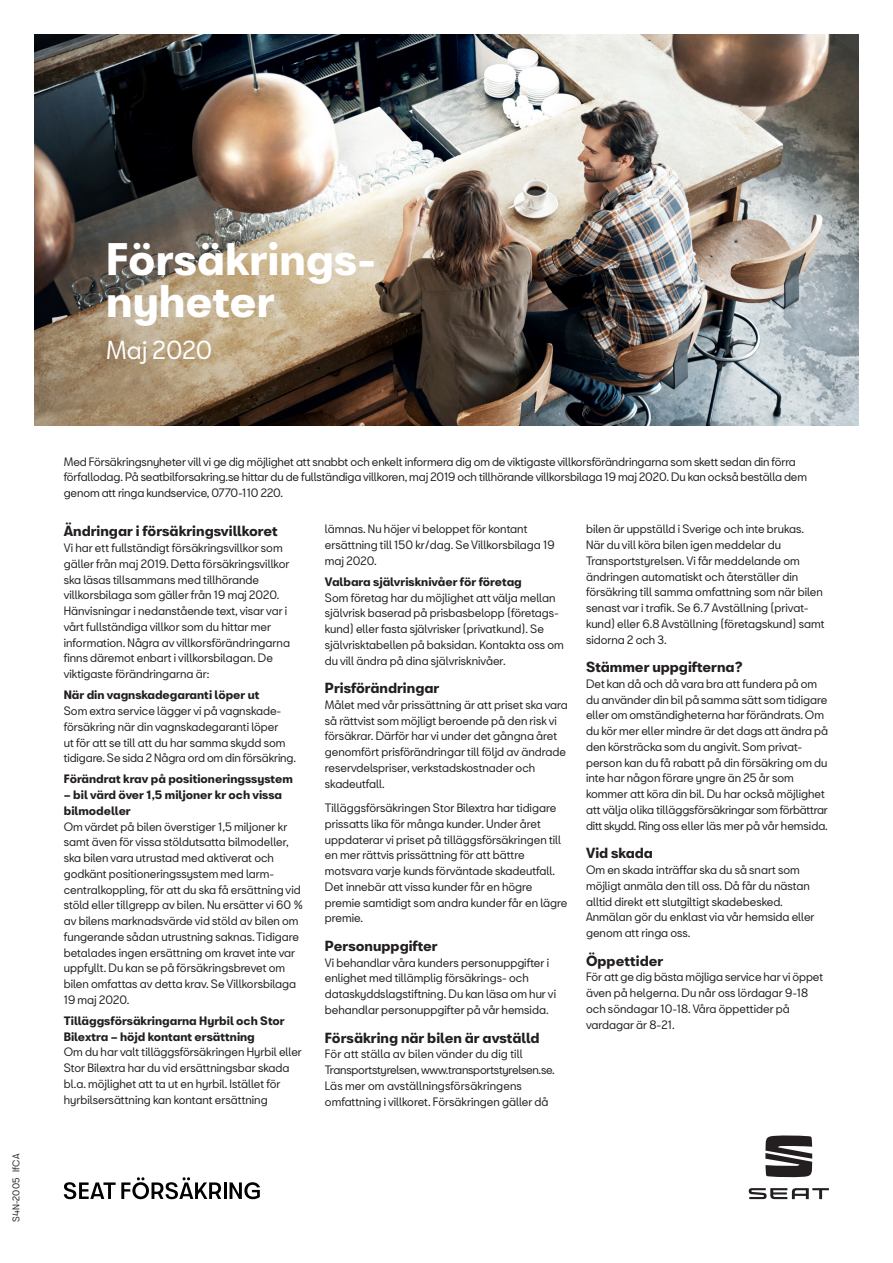
<style>
.page{position:relative;width:893px;height:1263px;background:#fff}
.page>*{position:absolute;margin:0;border:0;box-sizing:border-box;transform-origin:0 0}
.t1{font:700 42px "Seat Bcn";color:#fff}
.t2{font:24px "Seat Bcn";color:#fff}
.Rubrik{font:700 13.5px "Seat Bcn";color:#231f20}
.Brödtext{font:11.25px/15.8px "Seat Bcn";color:#231f20}
.Liten_rubrik{font:700 11.25px/15.8px "Seat Bcn";color:#231f20}
.Rubrik-2{font:9px "Seat Bcn";color:#231f20}
</style>
<div class="page">
<img style="left:34px;top:34px;width:825px;height:391px">
<svg style="left:749px;top:1135px;width:80px;height:64px"></svg>
<svg style="left:64px;top:1177px;width:196px;height:22px"></svg>
<p class="Rubrik-2" style="left:8px;top:1222px;width:69px;rotate:-90deg">S4N-2005 IfCA</p>
<p class="t1" style="left:106px;top:222px;width:272px">Försäkrings-</p>
<p class="t1" style="left:106px;top:264px;width:170px">nyheter</p>
<p class="t2" style="left:106px;top:329px;width:108px">Maj 2020</p>
<p class="Brödtext" style="left:64px;top:452px;width:745px">Med Försäkringsnyheter vill vi ge dig möjlighet att snabbt och enkelt informera dig om de viktigaste villkorsförändringarna som skett sedan din förra förfallodag. På seatbilforsakring.se hittar du de fullständiga villkoren, maj 2019 och tillhörande villkorsbilaga 19 maj 2020. Du kan också beställa dem genom att ringa kundservice, 0770-110 220.</p>
<p class="Rubrik" style="left:64px;top:519px;width:216px">Ändringar i försäkringsvillkoret</p>
<p class="Brödtext" style="left:64px;top:538px;width:228px">Vi har ett fullständigt försäkringsvillkor som gäller från maj 2019. Detta försäkringsvillkor ska läsas tillsammans med tillhörande villkorsbilaga som gäller från 19 maj 2020.<br>Hänvisningar i nedanstående text, visar var i vårt fullständiga villkor som du hittar mer information. Några av villkorsförändringarna finns däremot enbart i villkorsbilagan. De viktigaste förändringarna är:</p>
<p class="Liten_rubrik" style="left:64px;top:685px;width:197px">När din vagnskadegaranti löper ut</p>
<p class="Brödtext" style="left:64px;top:701px;width:234px">Som extra service lägger vi på vagnskade&shy;försäkring när din vagnskadegaranti löper<br>ut för att se till att du har samma skydd som tidigare. Se sida 2 Några ord om din försäkring.</p>
<p class="Liten_rubrik" style="left:64px;top:769px;width:231px">Förändrat krav på positioneringssystem</p>
<p class="Liten_rubrik" style="left:64px;top:785px;width:220px">– bil värd över 1,5 miljoner kr och vissa bilmodeller</p>
<p class="Brödtext" style="left:64px;top:817px;width:241px">Om värdet på bilen överstiger 1,5 miljoner kr samt även för vissa stöldutsatta bilmodeller, ska bilen vara utrustad med aktiverat och godkänt positioneringssystem med larm&shy;centralkoppling, för att du ska få ersättning vid stöld eller tillgrepp av bilen. Nu ersätter vi 60 % av bilens marknadsvärde vid stöld av bilen om fungerande sådan utrustning saknas. Tidigare betalades ingen ersättning om kravet inte var uppfyllt. Du kan se på försäkringsbrevet om bilen omfattas av detta krav. Se Villkorsbilaga 19 maj 2020.</p>
<p class="Liten_rubrik" style="left:64px;top:1011px;width:222px">Tilläggsförsäkringarna Hyrbil och Stor<br>Bilextra – höjd kontant ersättning</p>
<p class="Brödtext" style="left:64px;top:1043px;width:240px">Om du har valt tilläggsförsäkringen Hyrbil eller Stor Bilextra har du vid ersättningsbar skada bl.a. möjlighet att ta ut en hyrbil. Istället för hyrbilsersättning kan kontant ersättning</p>
<p class="Brödtext" style="left:325px;top:520px;width:231px">lämnas. Nu höjer vi beloppet för kontant ersättning till 150 kr/dag. Se Villkorsbilaga 19 maj 2020.</p>
<p class="Liten_rubrik" style="left:325px;top:572px;width:198px">Valbara självrisknivåer för företag</p>
<p class="Brödtext" style="left:325px;top:588px;width:241px">Som företag har du möjlighet att välja mellan självrisk baserad på prisbasbelopp (företags&shy;kund) eller fasta självrisker (privatkund). Se självrisktabellen på baksidan. Kontakta oss om du vill ändra på dina självrisknivåer.</p>
<p class="Rubrik" style="left:325px;top:676px;width:116px">Prisförändringar</p>
<p class="Brödtext" style="left:325px;top:695px;width:244px">Målet med vår prissättning är att priset ska vara så rättvist som möjligt beroende på den risk vi försäkrar. Därför har vi under det gångna året genomfört prisförändringar till följd av ändrade reservdelspriser, verkstadskostnader och skadeutfall.</p>
<p class="Brödtext" style="left:325px;top:798px;width:244px">Tilläggsförsäkringen Stor Bilextra har tidigare prissatts lika för många kunder. Under året uppdaterar vi priset på tilläggsförsäkringen till en mer rättvis prissättning för att bättre motsvara varje kunds förväntade skadeutfall.<br>Det innebär att vissa kunder får en högre premie samtidigt som andra kunder får en lägre premie.</p>
<p class="Rubrik" style="left:325px;top:934px;width:114px">Personuppgifter</p>
<p class="Brödtext" style="left:325px;top:953px;width:233px">Vi behandlar våra kunders personuppgifter i enlighet med tillämplig försäkrings- och dataskyddslagstiftning. Du kan läsa om hur vi behandlar personuppgifter på vår hemsida.</p>
<p class="Rubrik" style="left:325px;top:1025px;width:216px">Försäkring när bilen är avställd</p>
<p class="Brödtext" style="left:325px;top:1044px;width:231px">För att ställa av bilen vänder du dig till Transportstyrelsen, www.transportstyrelsen.se.<br>Läs mer om avställningsförsäkringens omfattning i villkoret. Försäkringen gäller då</p>
<p class="Brödtext" style="left:586px;top:520px;width:240px">bilen är uppställd i Sverige och inte brukas.<br>När du vill köra bilen igen meddelar du Transportstyrelsen. Vi får meddelande om ändringen automatiskt och återställer din försäkring till samma omfattning som när bilen senast var i trafik. Se 6.7 Avställning (privat&shy;kund) eller 6.8 Avställning (företagskund) samt sidorna 2 och 3.</p>
<p class="Rubrik" style="left:586px;top:655px;width:159px">Stämmer uppgifterna?</p>
<p class="Brödtext" style="left:586px;top:674px;width:244px">Det kan då och då vara bra att fundera på om du använder din bil på samma sätt som tidigare eller om omständigheterna har förändrats. Om du kör mer eller mindre är det dags att ändra på den körsträcka som du angivit. Som privat&shy;person kan du få rabatt på din försäkring om du inte har någon förare yngre än 25 år som kommer att köra din bil. Du har också möjlighet att välja olika tilläggsförsäkringar som förbättrar ditt skydd. Ring oss eller läs mer på vår hemsida.</p>
<p class="Rubrik" style="left:586px;top:841px;width:68px">Vid skada</p>
<p class="Brödtext" style="left:586px;top:860px;width:230px">Om en skada inträffar ska du så snart som möjligt anmäla den till oss. Då får du nästan alltid direkt ett slutgiltigt skadebesked.<br>Anmälan gör du enklast via vår hemsida eller genom att ringa oss.</p>
<p class="Rubrik" style="left:586px;top:948px;width:79px">Öppettider</p>
<p class="Brödtext" style="left:586px;top:968px;width:239px">För att ge dig bästa möjliga service har vi öppet även på helgerna. Du når oss lördagar 9-18 och söndagar 10-18. Våra öppettider på vardagar är 8-21.</p>
</div>
